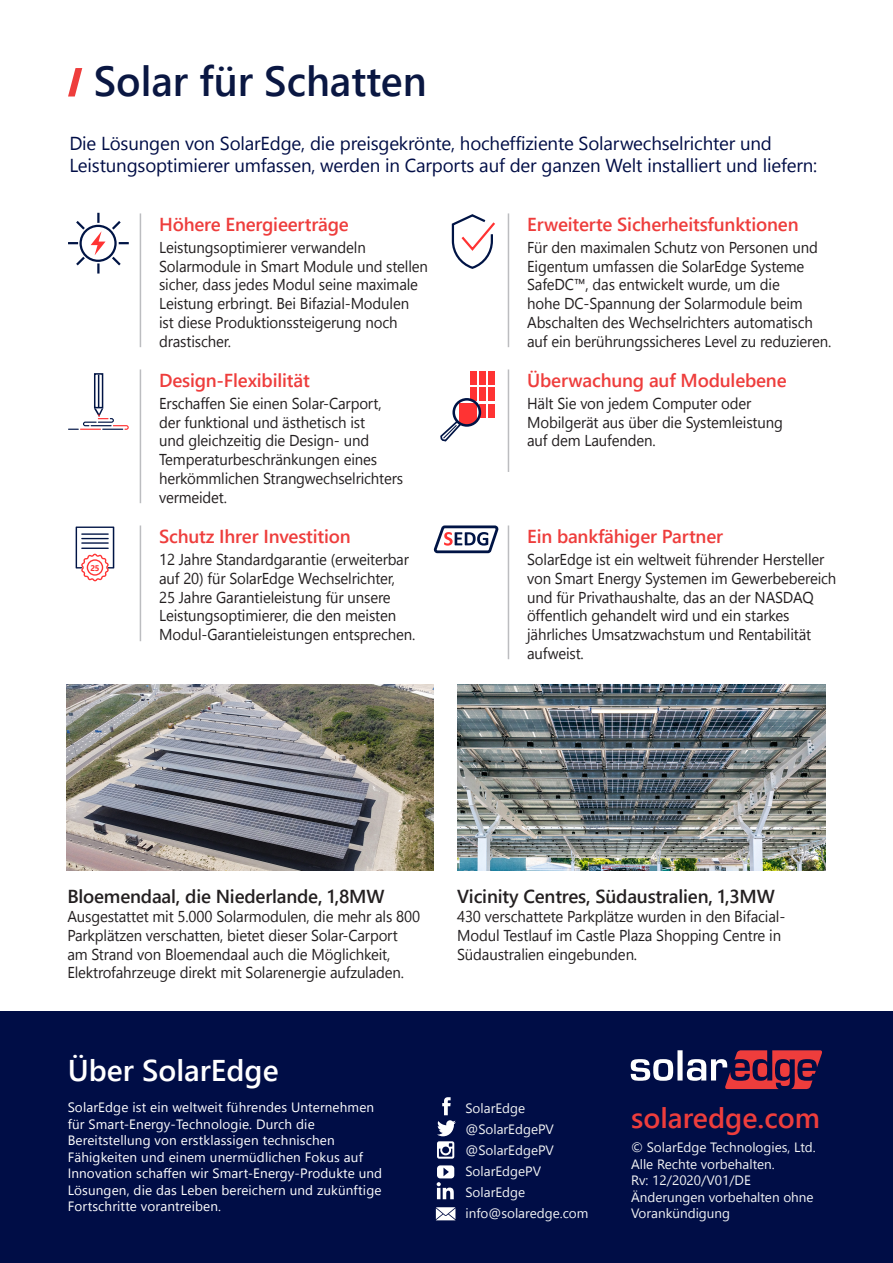
<style>
.page{position:relative;width:893px;height:1263px;background:#fff}
.page>*{position:absolute;margin:0;border:0;box-sizing:border-box;transform-origin:0 0}
.Main_Title_N{font:600 42px "Segoe UI";color:#0a1742}
.t1{font:600 30px "Segoe UI";color:#fff}
.t2{font:600 28.5px "Segoe UI";color:#ee3d3c}
.Body_Header_N{font:18.75px/22.5px "Segoe UI";letter-spacing:-.01em;color:#000d46}
.body_new{font:600 18.75px "Segoe UI";letter-spacing:-.01em;color:#ee3d3c}
.Body_Header_N-2{font:600 18.75px "Segoe UI";letter-spacing:-.01em;color:#231f20}
.body_new-2{font:15.75px/18.9px "Segoe UI";letter-spacing:-.01em;color:#231f20;scale:.95 1}
.Body_Header_N-3{font:15.75px/18.9px "Segoe UI";letter-spacing:-.01em;color:#231f20;scale:.95 1}
.t3{font:13.5px/16.5px "Segoe UI";letter-spacing:.01em;color:#fff}
.t4{font:13.5px/16.5px "Segoe UI";color:#f2f3f4}
.t5{font:700 8.25px "Segoe UI";color:#f33}
</style>
<div class="page">
<svg style="left:68px;top:68px;width:14px;height:29px"></svg>
<div style="left:0;top:1011px;width:893px;height:252px;background:#000d46"></div>
<svg style="left:631px;top:1050px;width:191px;height:39px"></svg>
<svg style="left:437px;top:1097px;width:19px;height:62px"></svg>
<svg style="left:437px;top:1165px;width:17px;height:34px"></svg>
<svg style="left:436px;top:1207px;width:19px;height:13px"></svg>
<svg style="left:68px;top:212px;width:61px;height:62px"></svg>
<div style="left:94px;top:373px;width:9px;height:35px;border:2px solid #001445"></div>
<svg style="left:68px;top:408px;width:61px;height:22px"></svg>
<hr style="left:98px;top:375px;width:1px;height:33px;background:#001445">
<svg style="left:451px;top:214px;width:44px;height:55px"></svg>
<hr style="left:140px;top:213px;width:1px;height:134px;background:#bcbdc0">
<hr style="left:140px;top:369px;width:1px;height:134px;background:#bcbdc0">
<hr style="left:140px;top:525px;width:1px;height:116px;background:#bcbdc0">
<hr style="left:508px;top:525px;width:1px;height:134px;background:#bcbdc0">
<hr style="left:508px;top:369px;width:1px;height:103px;background:#bcbdc0">
<hr style="left:508px;top:213px;width:1px;height:134px;background:#bcbdc0">
<svg style="left:76px;top:526px;width:38px;height:55px"></svg>
<div style="left:470px;top:371px;width:7px;height:13px;background:#f33"></div>
<div style="left:479px;top:371px;width:7px;height:13px;background:#f33"></div>
<div style="left:488px;top:371px;width:7px;height:13px;background:#f33"></div>
<div style="left:470px;top:388px;width:7px;height:13px;background:#f33"></div>
<div style="left:479px;top:388px;width:7px;height:13px;background:#f33"></div>
<div style="left:488px;top:388px;width:7px;height:13px;background:#f33"></div>
<div style="left:459px;top:403px;width:18px;height:22px;background:#f33"></div>
<div style="left:479px;top:404px;width:7px;height:14px;background:#f33"></div>
<div style="left:488px;top:404px;width:7px;height:14px;background:#f33"></div>
<svg style="left:440px;top:419px;width:22px;height:23px"></svg>
<div style="left:452px;top:398px;width:29px;height:29px;border:3px solid #001445;border-radius:50%"></div>
<svg style="left:433px;top:525px;width:66px;height:29px"></svg>
<img style="left:457px;top:684px;width:368px;height:186px">
<img style="left:67px;top:684px;width:366px;height:186px">
<p class="Main_Title_N" style="left:94px;top:48px;width:335px">Solar für Schatten</p>
<p class="Body_Header_N" style="left:69px;top:131px;width:749px">Die Lösungen von SolarEdge, die preisgekrönte, hocheffiziente Solarwechselrichter und<br>Leistungsoptimierer umfassen, werden in Carports auf der ganzen Welt installiert und liefern:</p>
<p class="t5" style="left:90px;top:561px;width:11px">25</p>
<p class="body_new" style="left:159px;top:209px;width:191px">Höhere Energieerträge</p>
<p class="body_new-2" style="left:159px;top:237px;width:285px">Leistungsoptimierer verwandeln Solarmodule in Smart Module und stellen sicher, dass jedes Modul seine maximale Leistung erbringt. Bei Bifazial-Modulen<br>ist diese Produktionssteigerung noch drastischer.</p>
<p class="body_new" style="left:159px;top:365px;width:152px">Design-Flexibilität</p>
<p class="body_new-2" style="left:159px;top:393px;width:258px">Erschaffen Sie einen Solar-Carport, der funktional und ästhetisch ist<br>und gleichzeitig die Design- und<br>Temperaturbeschränkungen eines herkömmlichen Strangwechselrichters vermeidet.</p>
<p class="body_new" style="left:159px;top:521px;width:193px">Schutz Ihrer Investition</p>
<p class="body_new-2" style="left:159px;top:549px;width:271px">12 Jahre Standardgarantie (erweiterbar auf 20) für SolarEdge Wechselrichter,<br>25 Jahre Garantieleistung für unsere Leistungsoptimierer, die den meisten Modul-Garantieleistungen entsprechen.</p>
<p class="body_new" style="left:527px;top:209px;width:273px">Erweiterte Sicherheitsfunktionen</p>
<p class="body_new-2" style="left:527px;top:237px;width:322px">Für den maximalen Schutz von Personen und Eigentum umfassen die SolarEdge Systeme SafeDC™, das entwickelt wurde, um die<br>hohe DC-Spannung der Solarmodule beim Abschalten des Wechselrichters automatisch auf ein berührungssicheres Level zu reduzieren.</p>
<p class="body_new" style="left:527px;top:365px;width:261px">Überwachung auf Modulebene</p>
<p class="body_new-2" style="left:527px;top:393px;width:271px">Hält Sie von jedem Computer oder<br>Mobilgerät aus über die Systemleistung auf dem Laufenden.</p>
<p class="body_new" style="left:527px;top:521px;width:197px">Ein bankfähiger Partner</p>
<p class="body_new-2" style="left:527px;top:549px;width:327px">SolarEdge ist ein weltweit führender Hersteller von Smart Energy Systemen im Gewerbebereich und für Privathaushalte, das an der NASDAQ öffentlich gehandelt wird und ein starkes jährliches Umsatzwachstum und Rentabilität aufweist.</p>
<p class="Body_Header_N-2" style="left:67px;top:881px;width:319px">Bloemendaal, die Niederlande, 1,8MW</p>
<p class="Body_Header_N-3" style="left:67px;top:906px;width:373px">Ausgestattet mit 5.000 Solarmodulen, die mehr als 800<br>Parkplätzen verschatten, bietet dieser Solar-Carport am Strand von Bloemendaal auch die Möglichkeit, Elektrofahrzeuge direkt mit Solarenergie aufzuladen.</p>
<p class="Body_Header_N-2" style="left:457px;top:881px;width:319px">Vicinity Centres, Südaustralien, 1,3MW</p>
<p class="Body_Header_N-3" style="left:457px;top:906px;width:347px">430 verschattete Parkplätze wurden in den Bifacial-<br>Modul Testlauf im Castle Plaza Shopping Centre in<br>Südaustralien eingebunden.</p>
<p class="t1" style="left:68px;top:1046px;width:212px">Über SolarEdge</p>
<p class="t3" style="left:68px;top:1099px;width:316px">SolarEdge ist ein weltweit führendes Unternehmen für Smart-Energy-Technologie. Durch die Bereitstellung von erstklassigen technischen Fähigkeiten und einem unermüdlichen Fokus auf Innovation schaffen wir Smart-Energy-Produkte und Lösungen, die das Leben bereichern und zukünftige Fortschritte vorantreiben.</p>
<p class="t2" style="left:631px;top:1095px;width:191px">solaredge.com</p>
<p class="t4" style="left:465px;top:1100px;width:61px">SolarEdge</p>
<p class="t4" style="left:465px;top:1121px;width:90px">@SolarEdgePV</p>
<p class="t4" style="left:465px;top:1142px;width:90px">@SolarEdgePV</p>
<p class="t4" style="left:465px;top:1163px;width:77px">SolarEdgePV</p>
<p class="t4" style="left:465px;top:1184px;width:61px">SolarEdge</p>
<p class="t4" style="left:465px;top:1205px;width:124px">info@solaredge.com</p>
<p class="t4" style="left:631px;top:1139px;width:186px">© SolarEdge Technologies, Ltd.</p>
<p class="t4" style="left:631px;top:1155px;width:145px">Alle Rechte vorbehalten.</p>
<p class="t4" style="left:631px;top:1172px;width:121px">Rv: 12/2020/V01/DE</p>
<p class="t4" style="left:631px;top:1188px;width:184px">Änderungen vorbehalten ohne<br>Vorankündigung</p>
</div>
